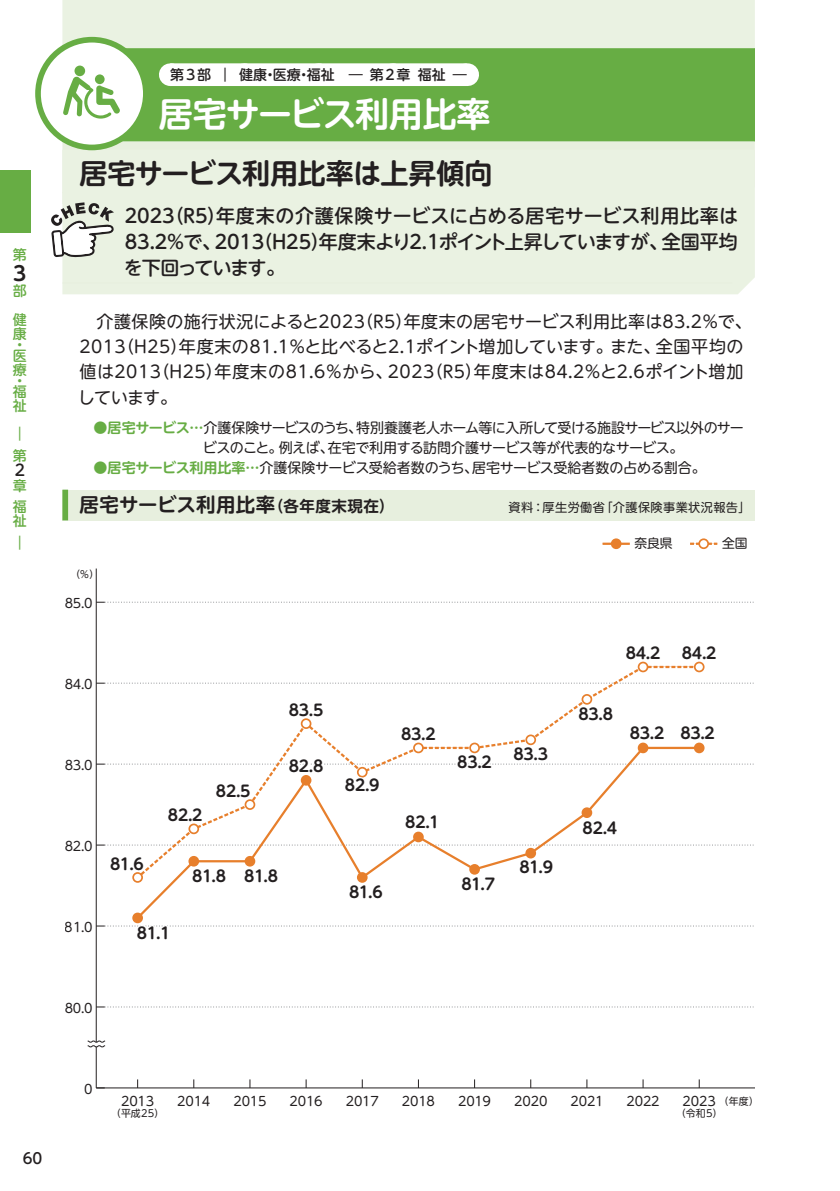
<style>
.page{position:relative;width:840px;height:1191px;background:#fff}
.page>*{position:absolute;margin:0;border:0;box-sizing:border-box;transform-origin:0 0}
.t1{font:500 62.4px "UD Shin M Go Pro";color:#67ad44}
.t2{font:700 34px "UD Shin M Go Pro De";letter-spacing:-.025em;color:#fff}
.t3{font:700 28px "UD Shin M Go Pro De";letter-spacing:-.015em;color:#231f20}
.t4{font:700 19.8px "UD Shin M Go Pro De";color:#231f20}
.t5{font:700 19.4px "UD Shin M Go Pro De";letter-spacing:.01em;color:#231f20}
.t6{font:500 19px/26px "UD Shin M Go Pro";letter-spacing:-.025em;color:#231f20;text-align:justify}
.t7{font:17px/25.4px "UD Shin M Go Pro";letter-spacing:.03em;color:#231f20}
.t8{font:700 15.6px "UD Shin M Go Pro De";letter-spacing:-.015em;color:#231f20}
.t9{font:500 15.6px "UD Shin M Go Pro";color:#231f20}
.t10{font:500 14.8px "UD Shin Go Pro";color:#231f20}
.t11{font:14px/20px "UD Shin M Go Pro";letter-spacing:-.035em;color:#231f20}
.t12{font:14px "UD Shin M Go Pro";letter-spacing:-.01em;color:#231f20}
.t13{font:500 14px "UD Shin M Go Pro";letter-spacing:.06em;color:#231f20}
.t14{font:500 14px/10.8px "UD Shin M Go Pro";color:#67ad44}
.t15{font:12.8px "UD Shin M Go Pro";letter-spacing:-.01em;color:#231f20}
.t16{font:12.2px "UD Shin M Go Pro";letter-spacing:.03em;color:#231f20}
.t17{font:10px "UD Shin M Go Pro";letter-spacing:-.005em;color:#231f20}
.s1{font-family:"UD Shin M Go Pro De";font-weight:700;color:#67ad44}
.s2{font-size:15.6px}
</style>
<div class="page">
<hr style="left:96px;top:1087px;width:658px;height:1px;background:#231f20">
<hr style="left:96px;top:568px;width:1px;height:520px;background:#231f20">
<svg style="left:96px;top:1006px;width:658px;height:1px"></svg>
<svg style="left:96px;top:601px;width:658px;height:2px"></svg>
<svg style="left:87px;top:1040px;width:19px;height:7px"></svg>
<svg style="left:96px;top:643px;width:658px;height:299px"></svg>
<hr style="left:602px;top:542px;width:27px;height:3px;background:#e77f2c">
<svg style="left:690px;top:542px;width:27px;height:3px"></svg>
<div style="left:611px;top:539px;width:9px;height:9px;background:#e77f2c;border-radius:50%"></div>
<div style="left:610px;top:538px;width:11px;height:11px;border:2px solid #e77f2c;border-radius:50%"></div>
<div style="left:698px;top:539px;width:9px;height:9px;background:#fff;border-radius:50%"></div>
<div style="left:698px;top:538px;width:10px;height:11px;border:2px solid #e77f2c;border-radius:50%"></div>
<div style="left:62px;top:48px;width:692px;height:40px;background:#67ad44"></div>
<div style="left:62px;top:0;width:692px;height:48px;background:#eaf2e2"></div>
<div style="left:170px;top:63px;width:296px;height:23px;background:#fff"></div>
<svg style="left:244px;top:63px;width:185px;height:1px"></svg>
<svg style="left:466px;top:63px;width:1px;height:23px"></svg>
<div style="left:62px;top:88px;width:692px;height:54px;background:#67ad44"></div>
<div style="left:62px;top:142px;width:692px;height:8px;background:#e7efde"></div>
<div style="left:62px;top:150px;width:692px;height:144px;background:#eaf2e2"></div>
<hr style="left:62px;top:283px;width:669px;height:1px;background:#e7efde">
<div style="left:62px;top:489px;width:692px;height:31px;background:#e7efde"></div>
<div style="left:62px;top:489px;width:6px;height:31px;background:#67ad44"></div>
<svg style="left:51px;top:202px;width:63px;height:56px"></svg>
<div style="left:38px;top:40px;width:108px;height:107px;background:#fff;border-radius:50%"></div>
<svg style="left:63px;top:76px;width:57px;height:43px"></svg>
<div style="left:95px;top:74px;width:10px;height:10px;background:#67ad44;border-radius:50%"></div>
<div style="left:74px;top:66px;width:11px;height:10px;background:#67ad44;border-radius:50%"></div>
<div style="left:35px;top:37px;width:114px;height:113px;border:6px solid #67ad44;border-radius:50%"></div>
<h1 class="t1" style="left:-11px;top:151px;width:64px">█</h1>
<p class="t14" style="left:13px;top:249px;width:15px">第</p>
<p class="t14" style="left:13px;top:276px;width:15px;line-height:28.6px">部健</p>
<p class="t14" style="left:13px;top:328px;width:15px">康・医</p>
<p class="t14" style="left:13px;top:363px;width:15px">療・福</p>
<p class="t14" style="left:13px;top:390px;width:15px;line-height:28.6px">祉︱</p>
<p class="t14" style="left:13px;top:449px;width:15px">第</p>
<p class="t9" style="left:15px;top:458px;width:12px">2</p>
<p class="t14" style="left:13px;top:474px;width:15px;line-height:21.6px">章福</p>
<p class="t14" style="left:13px;top:509px;width:15px;line-height:21.6px">祉︱</p>
<p class="t4" style="left:13px;top:257px;width:15px">3</p>
<p class="t13" style="left:170px;top:64px;width:298px">第3部 ｜ 健康・医療・福祉 ― 第2章 福祉 ―</p>
<h2 class="t2" style="left:159px;top:87px;width:333px">居宅サービス利用比率</h2>
<h3 class="t3" style="left:79px;top:150px;width:414px">居宅サービス利用比率は上昇傾向</h3>
<p class="t6" style="left:124px;top:202px;width:615px">2023（R5）年度末の介護保険サービスに占める居宅サービス利用比率は83.2％で、2013（H25）年度末より2.1ポイント上昇していますが、全国平均を下回っています。</p>
<p class="t7" style="left:78px;top:308px;width:675px;text-indent:19px">介護保険の施行状況によると2023（R5）年度末の居宅サービス利用比率は83.2％で、2013（H25）年度末の81.1％と比べると2.1ポイント増加しています。また、全国平均の値は2013（H25）年度末の81.6％から、2023（R5）年度末は84.2％と2.6ポイント増加しています。</p>
<p class="t11" style="left:203px;top:417px;width:542px;text-indent:-109px"><span class="s1">●居宅サービス…</span>介護保険サービスのうち、特別養護老人ホーム等に入所して受ける施設サービス以外のサービスのこと。例えば、在宅で利用する訪問介護サービス等が代表的なサービス。</p>
<p class="t12" style="left:94px;top:457px;width:613px"><span class="s1">●居宅サービス利用比率…</span>介護保険サービス受給者数のうち、居宅サービス受給者数の占める割合。</p>
<p class="t5" style="left:79px;top:489px;width:316px">居宅サービス利用比率<span class="s2">（各年度末現在）</span></p>
<p class="t16" style="left:508px;top:498px;width:243px">資料：厚生労働省「介護保険事業状況報告」</p>
<p class="t17" style="left:70px;top:566px;width:30px">（%）</p>
<p class="t15" style="left:64px;top:592px;width:30px">85.0</p>
<p class="t15" style="left:634px;top:533px;width:40px">奈良県</p>
<p class="t15" style="left:721px;top:533px;width:27px">全国</p>
<p class="t15" style="left:64px;top:673px;width:30px">84.0</p>
<p class="t15" style="left:64px;top:754px;width:30px">83.0</p>
<p class="t15" style="left:64px;top:835px;width:30px">82.0</p>
<p class="t15" style="left:65px;top:916px;width:29px">81.0</p>
<p class="t8" style="left:110px;top:851px;width:35px">81.6</p>
<p class="t8" style="left:168px;top:802px;width:36px">82.2</p>
<p class="t8" style="left:216px;top:778px;width:36px">82.5</p>
<p class="t8" style="left:289px;top:697px;width:36px">83.5</p>
<p class="t8" style="left:289px;top:753px;width:36px">82.8</p>
<p class="t8" style="left:192px;top:863px;width:87px">81.8 81.8</p>
<p class="t8" style="left:137px;top:920px;width:35px">81.1</p>
<p class="t8" style="left:345px;top:773px;width:36px">82.9</p>
<p class="t8" style="left:401px;top:722px;width:36px">83.2</p>
<p class="t8" style="left:405px;top:810px;width:36px">82.1</p>
<p class="t8" style="left:349px;top:879px;width:35px">81.6</p>
<p class="t8" style="left:457px;top:749px;width:36px">83.2</p>
<p class="t8" style="left:513px;top:741px;width:36px">83.3</p>
<p class="t8" style="left:461px;top:871px;width:35px">81.7</p>
<p class="t8" style="left:519px;top:854px;width:35px">81.9</p>
<p class="t8" style="left:625px;top:640px;width:36px">84.2</p>
<p class="t8" style="left:681px;top:640px;width:36px">84.2</p>
<p class="t8" style="left:578px;top:701px;width:36px">83.8</p>
<p class="t8" style="left:629px;top:720px;width:36px">83.2</p>
<p class="t8" style="left:680px;top:720px;width:36px">83.2</p>
<p class="t8" style="left:582px;top:815px;width:36px">82.4</p>
<p class="t15" style="left:64px;top:997px;width:30px">80.0</p>
<p class="t10" style="left:23px;top:1146px;width:21px">60</p>
<p class="t15" style="left:84px;top:1078px;width:10px">0</p>
<p class="t15" style="left:121px;top:1091px;width:34px">2013</p>
<p class="t15" style="left:177px;top:1091px;width:34px">2014</p>
<p class="t15" style="left:233px;top:1091px;width:34px">2015</p>
<p class="t15" style="left:289px;top:1091px;width:34px">2016</p>
<p class="t15" style="left:345px;top:1091px;width:34px">2017</p>
<p class="t15" style="left:402px;top:1091px;width:34px">2018</p>
<p class="t15" style="left:458px;top:1091px;width:34px">2019</p>
<p class="t15" style="left:514px;top:1091px;width:35px">2020</p>
<p class="t15" style="left:570px;top:1091px;width:35px">2021</p>
<p class="t15" style="left:626px;top:1091px;width:35px">2022</p>
<p class="t17" style="left:111px;top:1104px;width:54px">（平成25）</p>
<p class="t15" style="left:682px;top:1091px;width:35px">2023</p>
<p class="t17" style="left:675px;top:1104px;width:48px">（令和5）</p>
<p class="t17" style="left:718px;top:1093px;width:41px">（年度）</p>
</div>
